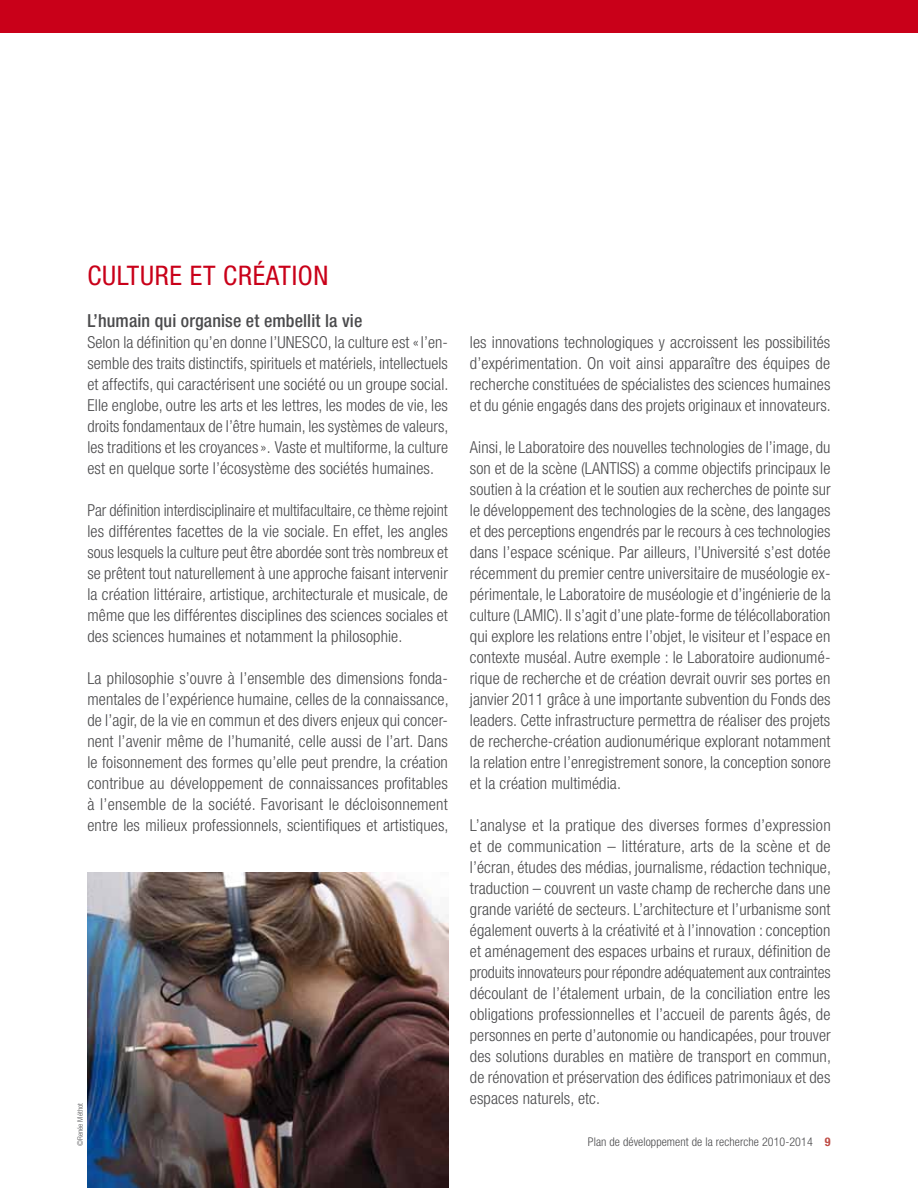
<style>
.page{position:relative;width:918px;height:1188px;background:#fff}
.page>*{position:absolute;margin:0;border:0;box-sizing:border-box;transform-origin:0 0}
.t1{font:condensed 27px "Helvetica Neue";letter-spacing:.025em;color:#c90019}
.t2{font:500 condensed 18px "Helvetica Neue";letter-spacing:.005em;color:#4b4b4d}
.t3{font:300 condensed 16.5px/21px "Helvetica Neue";letter-spacing:.005em;color:#4b4b4d;text-align:justify}
.t4{font:300 condensed 12px "Helvetica Neue";letter-spacing:.005em;color:#4b4b4d}
.t5{font:300 condensed 7.5px "Helvetica Neue";color:#58585a}
.s1{font-weight:700;color:#be4b44}
</style>
<div class="page">
<div style="left:0;top:0;width:918px;height:33px;background:#c90019"></div>
<img style="left:87px;top:873px;width:361px;height:315px">
<h1 class="t1" style="left:87px;top:260px;width:243px">CULTURE ET CRÉATION</h1>
<p class="t2" style="left:87px;top:310px;width:276px">L’humain qui organise et embellit la vie</p>
<p class="t3" style="left:87px;top:332px;width:363px">Selon la définition qu’en donne l’UNESCO, la culture est «l’en&shy;semble des traits distinctifs, spirituels et matériels, intellectuels et affectifs, qui caractérisent une société ou un groupe social.<br>Elle englobe, outre les arts et les lettres, les modes de vie, les droits fondamentaux de l’être humain, les systèmes de valeurs, les traditions et les croyances». Vaste et multiforme, la culture est en quelque sorte l’écosystème des sociétés humaines.</p>
<p class="t3" style="left:87px;top:500px;width:362px">Par définition interdisciplinaire et multifacultaire, ce thème rejoint les différentes facettes de la vie sociale. En effet, les angles sous lesquels la culture peut être abordée sont très nombreux et se prêtent tout naturellement à une approche faisant intervenir la création littéraire, artistique, architecturale et musicale, de même que les différentes disciplines des sciences sociales et des sciences humaines et notamment la philosophie.</p>
<p class="t3" style="left:87px;top:668px;width:363px">La philosophie s’ouvre à l’ensemble des dimensions fonda&shy;mentales de l’expérience humaine, celles de la connaissance, de l’agir, de la vie en commun et des divers enjeux qui concer&shy;nent l’avenir même de l’humanité, celle aussi de l’art. Dans le foisonnement des formes qu’elle peut prendre, la création contribue au développement de connaissances profitables à l’ensemble de la société. Favorisant le décloisonnement entre les milieux professionnels, scientifiques et artistiques,</p>
<p class="t5" style="left:76px;top:1146px;width:44px;rotate:-90deg">©Renée Méthot</p>
<p class="t3" style="left:470px;top:332px;width:362px">les innovations technologiques y accroissent les possibilités d’expérimentation. On voit ainsi apparaître des équipes de recherche constituées de spécialistes des sciences humaines et du génie engagés dans des projets originaux et innovateurs.</p>
<p class="t3" style="left:470px;top:437px;width:362px">Ainsi, le Laboratoire des nouvelles technologies de l’image, du son et de la scène (LANTISS) a comme objectifs principaux le soutien à la création et le soutien aux recherches de pointe sur le développement des technologies de la scène, des langages et des perceptions engendrés par le recours à ces technologies dans l’espace scénique. Par ailleurs, l’Université s’est dotée récemment du premier centre universitaire de muséologie ex&shy;périmentale, le Laboratoire de muséologie et d’ingénierie de la culture (LAMIC). Il s’agit d’une plate-forme de télécollaboration qui explore les relations entre l’objet, le visiteur et l’espace en contexte muséal. Autre exemple : le Laboratoire audionumé&shy;rique de recherche et de création devrait ouvrir ses portes en janvier 2011 grâce à une importante subvention du Fonds des leaders. Cette infrastructure permettra de réaliser des projets de recherche-création audionumérique explorant notamment la relation entre l’enregistrement sonore, la conception sonore et la création multimédia.</p>
<p class="t3" style="left:470px;top:815px;width:363px">L’analyse et la pratique des diverses formes d’expression et de communication – littérature, arts de la scène et de l’écran, études des médias, journalisme, rédaction technique, traduction – couvrent un vaste champ de recherche dans une grande variété de secteurs. L’architecture et l’urbanisme sont également ouverts à la créativité et à l’innovation : conception et aménagement des espaces urbains et ruraux, définition de produits innovateurs pour répondre adéquatement aux contraintes découlant de l’étalement urbain, de la conciliation entre les obligations professionnelles et l’accueil de parents âgés, de personnes en perte d’autonomie ou handicapées, pour trouver des solutions durables en matière de transport en commun, de rénovation et préservation des édifices patrimoniaux et des espaces naturels, etc.</p>
<p class="t4" style="left:588px;top:1135px;width:244px">Plan de développement de la recherche 2010-2014 <span class="s1">9</span></p>
</div>
